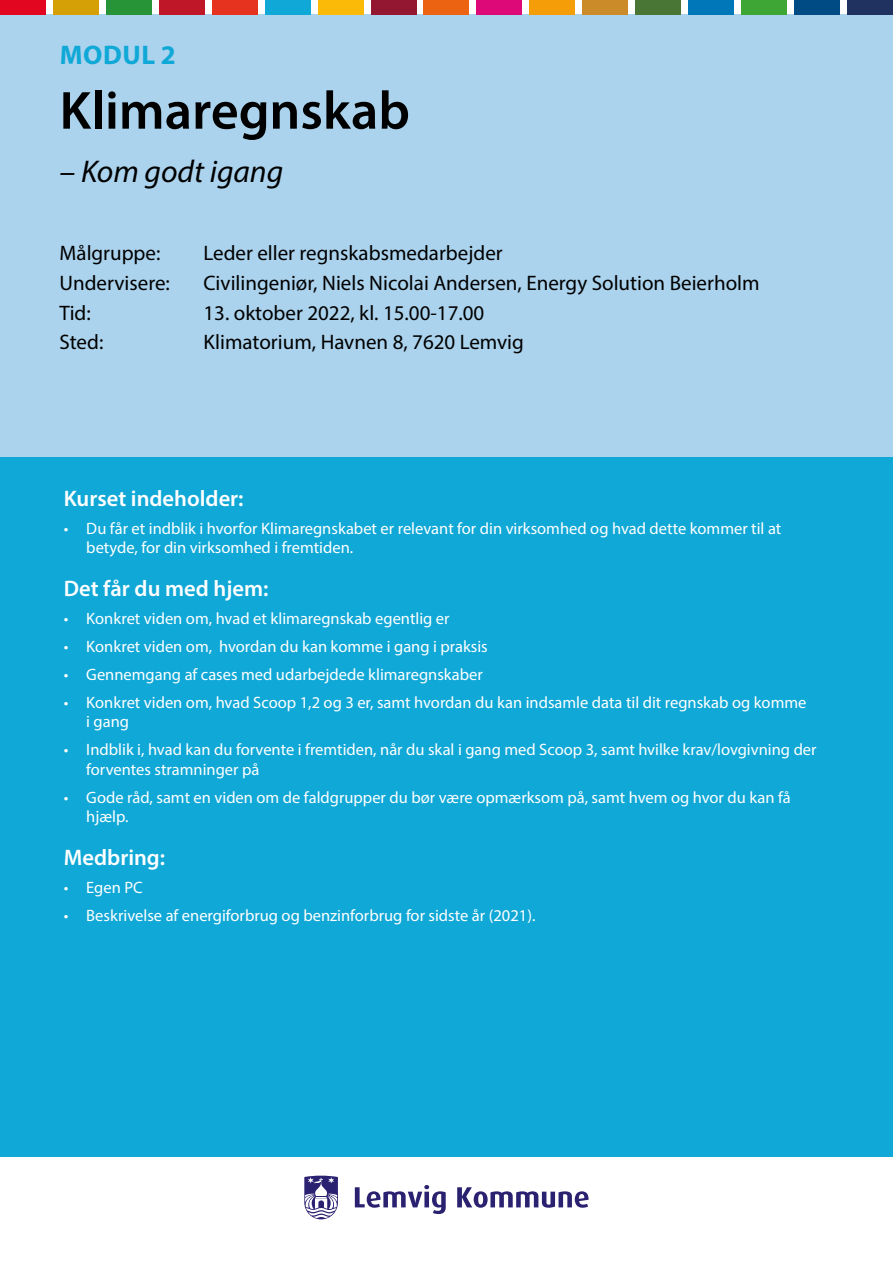
<style>
.page{position:relative;width:893px;height:1263px;background:#fff}
.page>*{position:absolute;margin:0;border:0;box-sizing:border-box;transform-origin:0 0}
.t1{font:600 54px "Myriad Pro";color:#000}
.t2{font:italic 31.5px "Myriad Pro";color:#000}
.t3{font:700 27px "Myriad Pro";letter-spacing:.02em;color:#10a8d7}
.t4{font:600 22.5px "Myriad Pro";color:#fff}
.t5{font:21px "Myriad Pro";color:#000}
.t6{font:16.5px/19.5px "Myriad Pro";color:#fff}
</style>
<div class="page">
<svg style="left:304px;top:1175px;width:34px;height:44px"></svg>
<svg style="left:355px;top:1185px;width:91px;height:29px"></svg>
<svg style="left:457px;top:1187px;width:132px;height:21px"></svg>
<div style="left:0;top:457px;width:893px;height:700px;background:#10a8d7"></div>
<div style="left:0;top:14px;width:893px;height:443px;background:#abd3ed"></div>
<div style="left:0;top:0;width:46px;height:14px;background:#e20620"></div>
<div style="left:53px;top:0;width:46px;height:14px;background:#d4a005"></div>
<div style="left:106px;top:0;width:46px;height:14px;background:#289438"></div>
<div style="left:159px;top:0;width:46px;height:14px;background:#c01728"></div>
<div style="left:212px;top:0;width:46px;height:14px;background:#e63320"></div>
<div style="left:265px;top:0;width:46px;height:14px;background:#10a8d7"></div>
<div style="left:318px;top:0;width:45px;height:14px;background:#fbb908"></div>
<div style="left:371px;top:0;width:45px;height:14px;background:#931731"></div>
<div style="left:424px;top:0;width:45px;height:14px;background:#ec6411"></div>
<div style="left:477px;top:0;width:45px;height:14px;background:#dd0979"></div>
<div style="left:529px;top:0;width:46px;height:14px;background:#f59d08"></div>
<div style="left:582px;top:0;width:46px;height:14px;background:#cc8b29"></div>
<div style="left:635px;top:0;width:46px;height:14px;background:#4a7635"></div>
<div style="left:688px;top:0;width:46px;height:14px;background:#0077b9"></div>
<div style="left:741px;top:0;width:46px;height:14px;background:#3ea635"></div>
<div style="left:794px;top:0;width:46px;height:14px;background:#014b84"></div>
<div style="left:847px;top:0;width:46px;height:14px;background:#203260"></div>
<h3 class="t3" style="left:60px;top:38px;width:118px">MODUL 2</h3>
<h1 class="t1" style="left:60px;top:76px;width:352px">Klimaregnskab</h1>
<h2 class="t2" style="left:60px;top:152px;width:225px">– Kom godt igang</h2>
<p class="t5" style="left:60px;top:240px;width:102px">Målgruppe:</p>
<p class="t5" style="left:204px;top:240px;width:301px">Leder eller regnskabsmedarbejder</p>
<p class="t5" style="left:60px;top:270px;width:112px">Undervisere:</p>
<p class="t5" style="left:204px;top:270px;width:558px">Civilingeniør, Niels Nicolai Andersen, Energy Solution Beierholm</p>
<p class="t5" style="left:60px;top:300px;width:33px">Tid:</p>
<p class="t5" style="left:204px;top:300px;width:282px">13. oktober 2022, kl. 15.00-17.00</p>
<p class="t5" style="left:60px;top:329px;width:45px">Sted:</p>
<p class="t5" style="left:204px;top:329px;width:322px">Klimatorium, Havnen 8, 7620 Lemvig</p>
<h3 class="t4" style="left:64px;top:484px;width:181px">Kurset indeholder:</h3>
<p class="t6" style="left:86px;top:518px;width:696px;text-indent:-23px">• Du får et indblik i hvorfor Klimaregnskabet er relevant for din virksomhed og hvad dette kommer til at betyde, for din virksomhed i fremtiden.</p>
<h3 class="t4" style="left:64px;top:574px;width:206px">Det får du med hjem:</h3>
<p class="t6" style="left:64px;top:608px;width:387px">• Konkret viden om, hvad et klimaregnskab egentlig er</p>
<p class="t6" style="left:64px;top:636px;width:426px">• Konkret viden om, hvordan du kan komme i gang i praksis</p>
<p class="t6" style="left:64px;top:664px;width:421px">• Gennemgang af cases med udarbejdede klimaregnskaber</p>
<p class="t6" style="left:86px;top:692px;width:722px;text-indent:-23px">• Konkret viden om, hvad Scoop 1,2 og 3 er, samt hvordan du kan indsamle data til dit regnskab og komme i gang</p>
<p class="t6" style="left:86px;top:740px;width:732px;text-indent:-23px">• Indblik i, hvad kan du forvente i fremtiden, når du skal i gang med Scoop 3, samt hvilke krav/lovgivning der forventes stramninger på</p>
<p class="t6" style="left:86px;top:787px;width:706px;text-indent:-23px">• Gode råd, samt en viden om de faldgrupper du bør være opmærksom på, samt hvem og hvor du kan få hjælp.</p>
<h3 class="t4" style="left:64px;top:843px;width:103px">Medbring:</h3>
<p class="t6" style="left:64px;top:877px;width:81px">• Egen PC</p>
<p class="t6" style="left:64px;top:905px;width:473px">• Beskrivelse af energiforbrug og benzinforbrug for sidste år (2021).</p>
</div>
